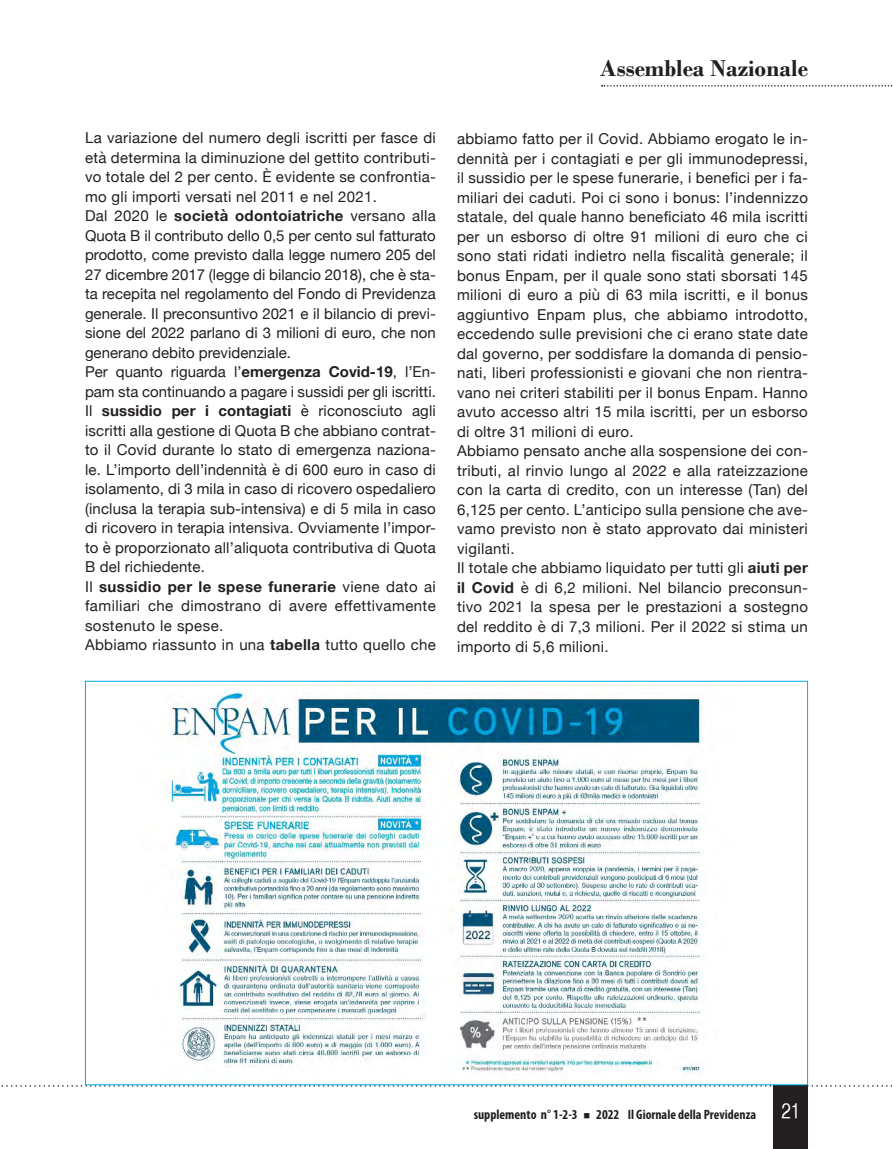
<style>
.page{position:relative;width:893px;height:1149px;background:#fff}
.page>*{position:absolute;margin:0;border:0;box-sizing:border-box;transform-origin:0 0}
.t1{font:700 24px "Bodoni";color:#231f20}
.t2{font:15px/19.5px "Helvetica Neue";letter-spacing:.02em;color:#231f20;text-align:justify}
.t3{font:15px/19.5px "Helvetica Neue";color:#231f20}
.t4{font:700 condensed 13.5px "Myriad Pro";color:#231f20}
.s1{font-weight:700}
.s2{font-size:13.65px}
.s3{font-family:"Helvetica CY Plain";font-weight:400;font-stretch:normal;font-size:21px;color:#fff}
</style>
<div class="page">
<svg style="left:1px;top:1084px;width:892px;height:2px"></svg>
<svg style="left:602px;top:85px;width:291px;height:2px"></svg>
<div style="left:774px;top:1084px;width:34px;height:64px;background:#231f20"></div>
<img style="left:169px;top:690px;width:535px;height:384px">
<h1 class="t1" style="left:600px;top:54px;width:209px">Assemblea Nazionale</h1>
<p class="t2" style="left:85px;top:129px;width:352px">La variazione del numero degli iscritti per fasce di età determina la diminuzione del gettito contributi&shy;vo totale del 2 per cento. È evidente se confrontia&shy;mo gli importi versati nel 2011 e nel 2021.</p>
<p class="t2" style="left:85px;top:207px;width:352px">Dal 2020 le <span class="s1">società odontoiatriche</span> versano alla Quota B il contributo dello 0,5 per cento sul fatturato prodotto, come previsto dalla legge numero 205 del 27 dicembre 2017 (legge di bilancio 2018), che è sta&shy;ta recepita nel regolamento del Fondo di Previdenza generale. Il preconsuntivo 2021 e il bilancio di previ&shy;sione del 2022 parlano di 3 milioni di euro, che non generano debito previdenziale.</p>
<p class="t3" style="left:85px;top:363px;width:352px">Per quanto riguarda l’<span class="s1">emergenza Covid-19</span>, l’En&shy;pam sta continuando a pagare i sussidi per gli iscritti.</p>
<p class="t2" style="left:85px;top:402px;width:352px">Il <span class="s1">sussidio per i contagiati</span> è riconosciuto agli iscritti alla gestione di Quota B che abbiano contrat&shy;to il Covid durante lo stato di emergenza naziona&shy;le. L’importo dell’indennità è di 600 euro in caso di isolamento, di 3 mila in caso di ricovero ospedaliero (inclusa la terapia sub-intensiva) e di 5 mila in caso di ricovero in terapia intensiva. Ovviamente l’impor&shy;to è proporzionato all’aliquota contributiva di Quota B del richiedente.</p>
<p class="t2" style="left:85px;top:577px;width:352px">Il <span class="s1">sussidio per le spese funerarie</span> viene dato ai familiari che dimostrano di avere effettivamente sostenuto le spese.</p>
<p class="t2" style="left:85px;top:636px;width:352px">Abbiamo riassunto in una <span class="s1">tabella</span> tutto quello che</p>
<p class="t2" style="left:457px;top:130px;width:352px">abbiamo fatto per il Covid. Abbiamo erogato le in&shy;dennità per i contagiati e per gli immunodepressi, il sussidio per le spese funerarie, i benefici per i fa&shy;miliari dei caduti. Poi ci sono i bonus: l’indennizzo statale, del quale hanno beneficiato 46 mila iscritti per un esborso di oltre 91 milioni di euro che ci sono stati ridati indietro nella fiscalità generale; il bonus Enpam, per il quale sono stati sborsati 145 milioni di euro a più di 63 mila iscritti, e il bonus aggiuntivo Enpam plus, che abbiamo introdotto, eccedendo sulle previsioni che ci erano state date dal governo, per soddisfare la domanda di pensio&shy;nati, liberi professionisti e giovani che non rientra&shy;vano nei criteri stabiliti per il bonus Enpam. Hanno avuto accesso altri 15 mila iscritti, per un esborso di oltre 31 milioni di euro.</p>
<p class="t2" style="left:457px;top:442px;width:352px">Abbiamo pensato anche alla sospensione dei con&shy;tributi, al rinvio lungo al 2022 e alla rateizzazione con la carta di credito, con un interesse (Tan) del 6,125 per cento. L’anticipo sulla pensione che ave&shy;vamo previsto non è stato approvato dai ministeri vigilanti.</p>
<p class="t2" style="left:457px;top:559px;width:352px">Il totale che abbiamo liquidato per tutti gli <span class="s1">aiuti per il Covid</span> è di 6,2 milioni. Nel bilancio preconsun&shy;tivo 2021 la spesa per le prestazioni a sostegno del reddito è di 7,3 milioni. Per il 2022 si stima un importo di 5,6 milioni.</p>
<p class="t4" style="left:474px;top:1106px;width:328px"><span class="s2">supplemento n° 1-2-3</span> ■ <span class="s2">2022</span> Il Giornale della Previdenza <span class="s3">21</span></p>
</div>
